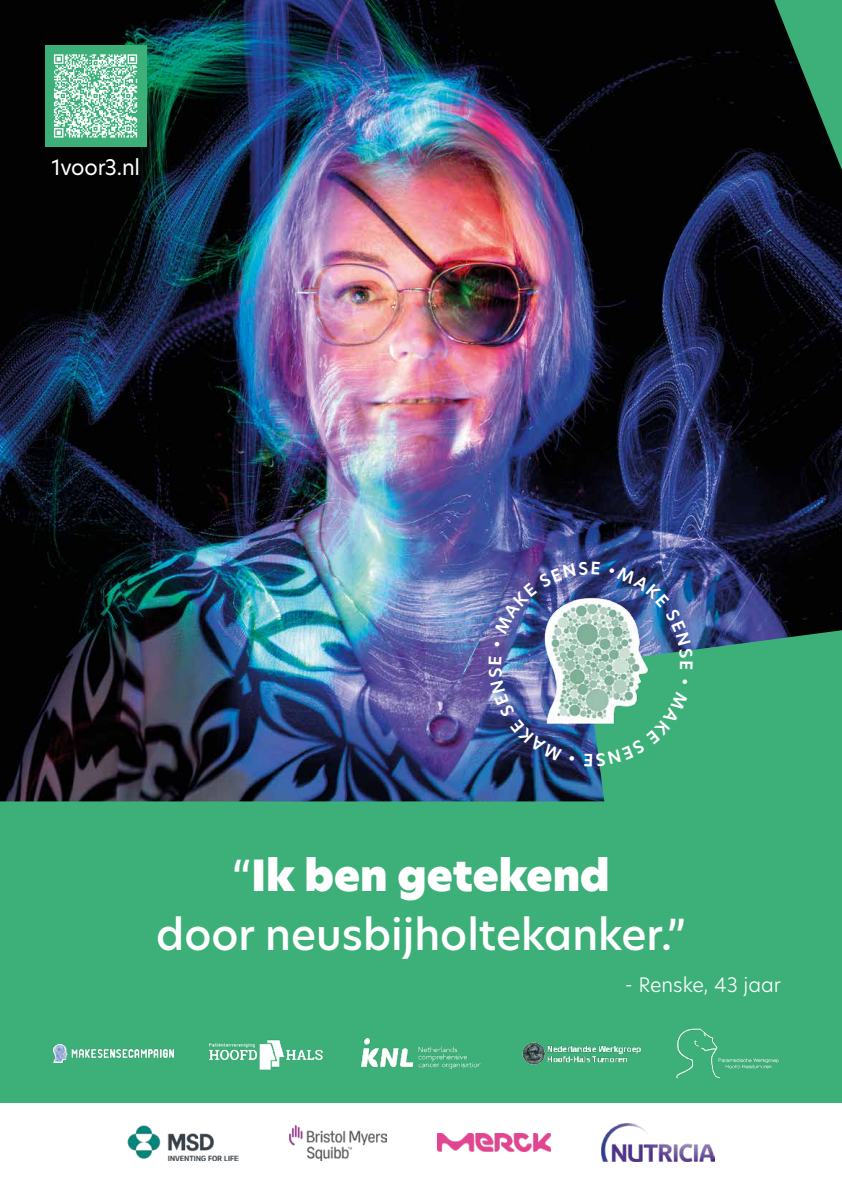
<style>
.page{position:relative;width:842px;height:1191px;background:#fff}
.page>*{position:absolute;margin:0;border:0;box-sizing:border-box;transform-origin:0 0}
.t1{font:500 42.1px "New Hero";color:#fff}
.t2{font:42.1px "New Hero Super";color:#fff}
.t3{font:21px "New Hero";letter-spacing:-.015em;color:#fff}
.t4{font:300 19.6px "New Hero";color:#fff}
.s1{font-family:"New Hero";font-weight:500}
</style>
<div class="page">
<div style="left:0;top:0;width:842px;height:1102px;background:#3cb078"></div>
<img style="left:0;top:0;width:842px;height:801px">
<svg style="left:586px;top:630px;width:256px;height:421px"></svg>
<img style="left:525px;top:595px;width:138px;height:138px">
<img style="left:209px;top:1039px;width:114px;height:31px">
<img style="left:522px;top:1042px;width:119px;height:22px">
<img style="left:670px;top:1024px;width:117px;height:55px">
<img style="left:54px;top:1044px;width:119px;height:18px">
<img style="left:361px;top:1038px;width:120px;height:30px">
<img style="left:127px;top:1125px;width:112px;height:35px">
<img style="left:290px;top:1125px;width:96px;height:35px">
<img style="left:601px;top:1124px;width:114px;height:37px">
<img style="left:437px;top:1133px;width:113px;height:18px">
<div style="left:45px;top:46px;width:102px;height:101px;background:#3cb078"></div>
<svg style="left:54px;top:54px;width:83px;height:84px"></svg>
<svg style="left:682px;top:679px;width:5px;height:5px"></svg>
<svg style="left:569px;top:755px;width:6px;height:6px"></svg>
<svg style="left:584px;top:691px;width:104px;height:75px"></svg>
<img style="left:488px;top:656px;width:74px;height:105px">
<svg style="left:494px;top:641px;width:6px;height:6px"></svg>
<img style="left:494px;top:562px;width:106px;height:72px">
<img style="left:609px;top:566px;width:84px;height:103px">
<p class="t3" style="left:52px;top:153px;width:90px">1voor3.nl</p>
<p class="t2" style="left:232px;top:846px;width:379px"><span class="s1">“</span>Ik ben getekend</p>
<p class="t1" style="left:156px;top:905px;width:531px">door neusbijholtekanker.”</p>
<p class="t4" style="left:625px;top:971px;width:157px">- Renske, 43 jaar</p>
</div>
